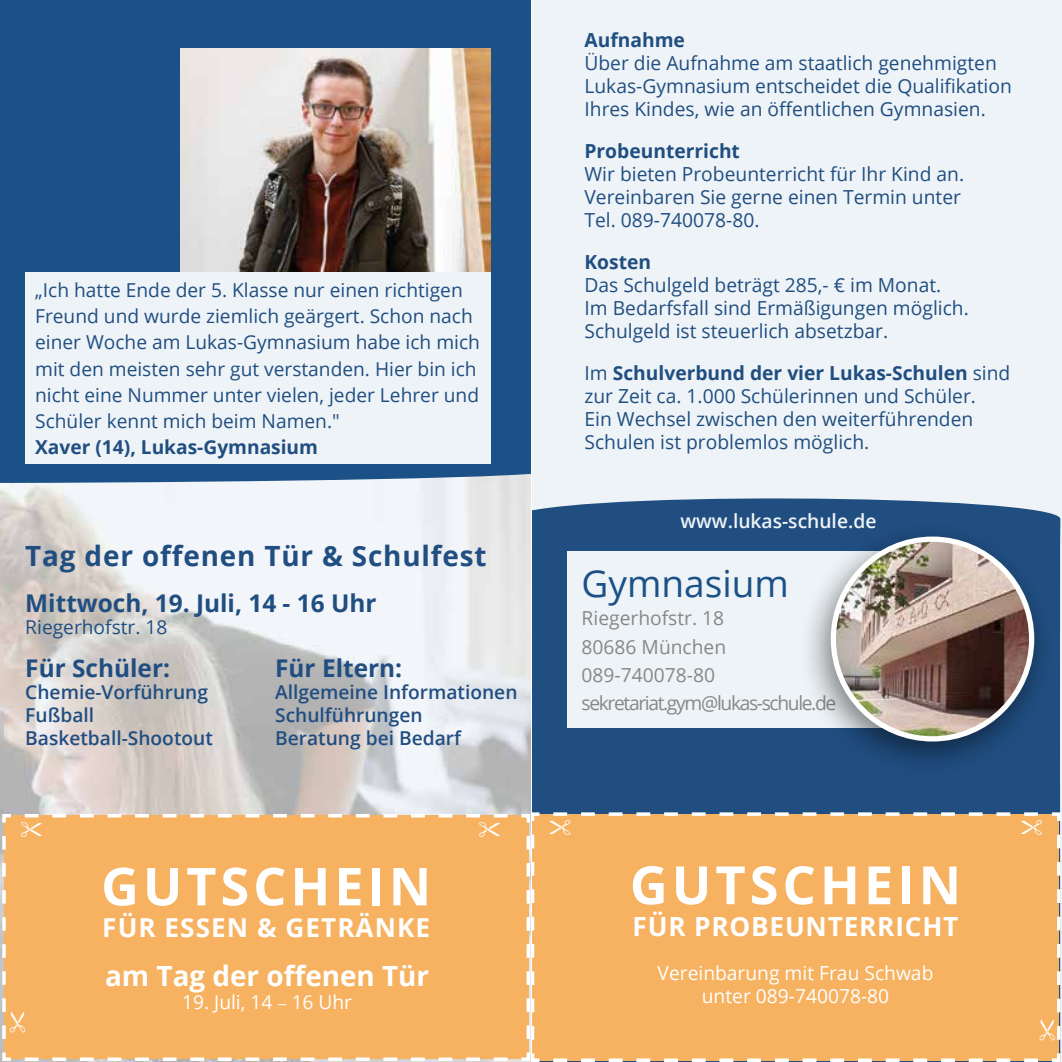
<style>
.page{position:relative;width:1062px;height:1062px;background:#fff}
.page>*{position:absolute;margin:0;border:0;box-sizing:border-box;transform-origin:0 0}
.t1{font:700 52.85px "Open Sans";letter-spacing:.075em;color:#fff}
.t2{font:700 52.32px "Open Sans";letter-spacing:.075em;color:#fff}
.t3{font:37.27px "Open Sans";color:#1b5187}
.t4{font:700 27.82px "Open Sans";letter-spacing:.03em;color:#204e81}
.t5{font:700 27.82px "Open Sans";color:#fff}
.t6{font:700 26.43px "Open Sans";letter-spacing:.03em;color:#fff}
.t7{font:700 26.07px "Open Sans";letter-spacing:.04em;color:#fff}
.t8{font:700 24.32px "Open Sans";color:#204e81}
.t9{font:19.43px/22.9px "Open Sans";color:#204e81}
.t10{font:19.43px/28.2px "Open Sans";color:#878787}
.t11{font:19.43px/23.3px "Open Sans";color:#fff;text-align:center}
.t12{font:700 19.43px "Open Sans";color:#204e81}
.t13{font:600 19.43px "Open Sans";color:#eef3f7}
.t14{font:19.07px/26.1px "Open Sans";color:#204e81}
.t15{font:600 19.07px/22.6px "Open Sans";color:#204e81}
.t16{font:700 19.07px "Open Sans";color:#204e81}
.t17{font:19.07px "Open Sans";color:#fff}
.s1{font-family:"Minion Pro"}
.s2{font-weight:700}
</style>
<div class="page">
<hr style="left:1061px;top:0;width:1px;height:161px;background:#eef3f7">
<div style="left:532px;top:0;width:529px;height:1062px;background:#eef3f7"></div>
<div style="left:532px;top:498px;width:529px;height:312px;background:#204e81"></div>
<svg style="left:532px;top:810px;width:530px;height:252px;background:#e3b071"></svg>
<div style="left:567px;top:551px;width:350px;height:176px;background:#eef3f7"></div>
<div style="left:798px;top:519px;width:258px;height:259px;background:#000;opacity:.49"></div>
<img style="left:833px;top:539px;width:198px;height:200px">
<div style="left:830px;top:536px;width:204px;height:205px;border:5px solid #fff;border-radius:50%"></div>
<img style="left:0;top:490px;width:531px;height:572px">
<div style="left:0;top:0;width:531px;height:490px;background:#1b5187"></div>
<svg style="left:532px;top:829px;width:2px;height:217px"></svg>
<svg style="left:1px;top:812px;width:530px;height:250px;background:#efbd81"></svg>
<img style="left:180px;top:48px;width:310px;height:224px">
<div style="left:25px;top:272px;width:465px;height:192px;background:#eef3f7"></div>
<div style="left:546px;top:812px;width:514px;height:228px;background:#f6b260"></div>
<div style="left:2px;top:814px;width:505px;height:231px;background:#f6b260"></div>
<p class="t14" style="left:35px;top:277px;width:446px">„Ich hatte Ende der 5. Klasse nur einen richtigen Freund und wurde ziemlich geärgert. Schon nach einer Woche am Lukas-Gymnasium habe ich mich mit den meisten sehr gut verstanden. Hier bin ich nicht eine Nummer unter vielen, jeder Lehrer und Schüler kennt mich beim Namen."</p>
<p class="t16" style="left:35px;top:433px;width:284px">Xaver (14), Lukas-Gymnasium</p>
<h3 class="t4" style="left:25px;top:536px;width:463px">Tag der offenen Tür &amp; Schulfest</h3>
<p class="t8" style="left:25px;top:586px;width:353px">Mittwoch, 19. Juli, 14 - 16 Uhr</p>
<p class="t14" style="left:25px;top:614px;width:144px">Riegerhofstr. 18</p>
<p class="t8" style="left:25px;top:650px;width:146px">Für Schüler:</p>
<p class="t15" style="left:25px;top:681px;width:189px">Chemie-Vorführung<br>Fußball<br>Basketball-Shootout</p>
<p class="t8" style="left:275px;top:650px;width:128px">Für Eltern:</p>
<p class="t15" style="left:275px;top:681px;width:244px">Allgemeine Informationen<br>Schulführungen<br>Beratung bei Bedarf</p>
<h2 class="t2" style="left:101px;top:849px;width:332px">GUTSCHEIN</h2>
<h3 class="t7" style="left:102px;top:908px;width:329px">FÜR ESSEN &amp; GETRÄNKE</h3>
<h3 class="t5" style="left:105px;top:956px;width:326px">am Tag der offenen Tür</h3>
<p class="t17" style="left:182px;top:988px;width:171px">19. Juli, 14 <span class="s1">–</span> 16 Uhr</p>
<p class="t12" style="left:584px;top:26px;width:102px">Aufnahme</p>
<p class="t9" style="left:584px;top:51px;width:429px">Über die Aufnahme am staatlich genehmigten<br>Lukas-Gymnasium entscheidet die Qualifikation<br>Ihres Kindes, wie an öffentlichen Gymnasien.</p>
<p class="t12" style="left:584px;top:137px;width:157px">Probeunterricht</p>
<p class="t9" style="left:584px;top:162px;width:381px">Wir bieten Probeunterricht für Ihr Kind an.<br>Vereinbaren Sie gerne einen Termin unter<br>Tel. 089-740078-80.</p>
<p class="t12" style="left:584px;top:248px;width:68px">Kosten</p>
<p class="t9" style="left:584px;top:273px;width:386px">Das Schulgeld beträgt 285,- € im Monat.<br>Im Bedarfsfall sind Ermäßigungen möglich.<br>Schulgeld ist steuerlich absetzbar.</p>
<p class="t9" style="left:584px;top:361px;width:427px">Im <span class="s2">Schulverbund der vier Lukas-Schulen</span> sind zur Zeit ca. 1.000 Schülerinnen und Schüler.<br>Ein Wechsel zwischen den weiterführenden Schulen ist problemlos möglich.</p>
<p class="t13" style="left:680px;top:507px;width:197px">www.lukas-schule.de</p>
<h3 class="t3" style="left:581px;top:558px;width:209px">Gymnasium</h3>
<p class="t10" style="left:581px;top:604px;width:256px">Riegerhofstr. 18<br>80686 München<br>089-740078-80 sekretariat.gym@lukas-schule.de</p>
<h1 class="t1" style="left:630px;top:847px;width:333px">GUTSCHEIN</h1>
<h3 class="t6" style="left:632px;top:907px;width:327px">FÜR PROBEUNTERRICHT</h3>
<p class="t11" style="left:657px;top:960px;width:277px">Vereinbarung mit Frau Schwab unter 089-740078-80</p>
</div>
